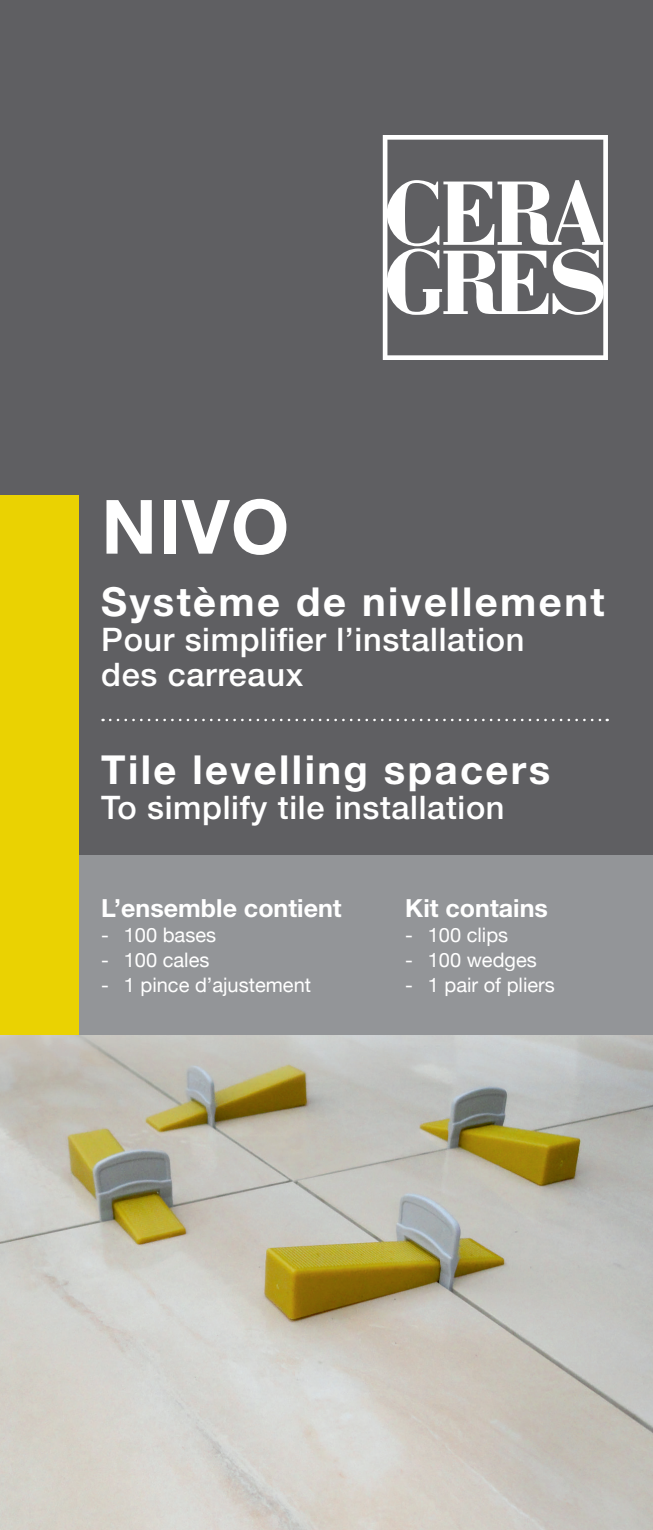
<style>
.page{position:relative;width:653px;height:1530px;background:#fff}
.page>*{position:absolute;margin:0;border:0;box-sizing:border-box;transform-origin:0 0}
.t1{font:700 75px "Helvetica Neue";color:#fff}
.t2{font:700 40px "Helvetica Neue";letter-spacing:.06em;color:#fff}
.t3{font:500 32.5px/35px "Helvetica Neue";letter-spacing:.02em;color:#fff}
.t4{font:700 25px "Helvetica Neue";color:#fff}
.t5{font:20px "Helvetica Neue";color:#fff}
</style>
<div class="page">
<div style="left:0;top:0;width:652px;height:1012px;background:#5f5f62"></div>
<svg style="left:383px;top:135px;width:225px;height:225px"></svg>
<svg style="left:386px;top:180px;width:217px;height:135px"></svg>
<div style="left:0;top:855px;width:652px;height:180px;background:#939598"></div>
<img style="left:0;top:1035px;width:652px;height:495px">
<svg style="left:110px;top:719px;width:497px;height:2px"></svg>
<div style="left:0;top:495px;width:79px;height:540px;background:#ead202"></div>
<h1 class="t1" style="left:101px;top:481px;width:189px">NIVO</h1>
<h2 class="t2" style="left:101px;top:577px;width:504px">Système de nivellement</h2>
<h3 class="t3" style="left:101px;top:622px;width:424px">Pour simplifier l’installation des carreaux</h3>
<h2 class="t2" style="left:101px;top:745px;width:450px">Tile levelling spacers</h2>
<h3 class="t3" style="left:101px;top:789px;width:404px">To simplify tile installation</h3>
<p class="t4" style="left:101px;top:893px;width:242px">L’ensemble contient</p>
<p class="t5" style="left:101px;top:923px;width:116px">- 100 bases</p>
<p class="t5" style="left:101px;top:948px;width:110px">- 100 cales</p>
<p class="t5" style="left:101px;top:973px;width:211px">- 1 pince d’ajustement</p>
<p class="t4" style="left:405px;top:893px;width:144px">Kit contains</p>
<p class="t5" style="left:405px;top:923px;width:104px">- 100 clips</p>
<p class="t5" style="left:405px;top:948px;width:133px">- 100 wedges</p>
<p class="t5" style="left:405px;top:973px;width:151px">- 1 pair of pliers</p>
</div>
